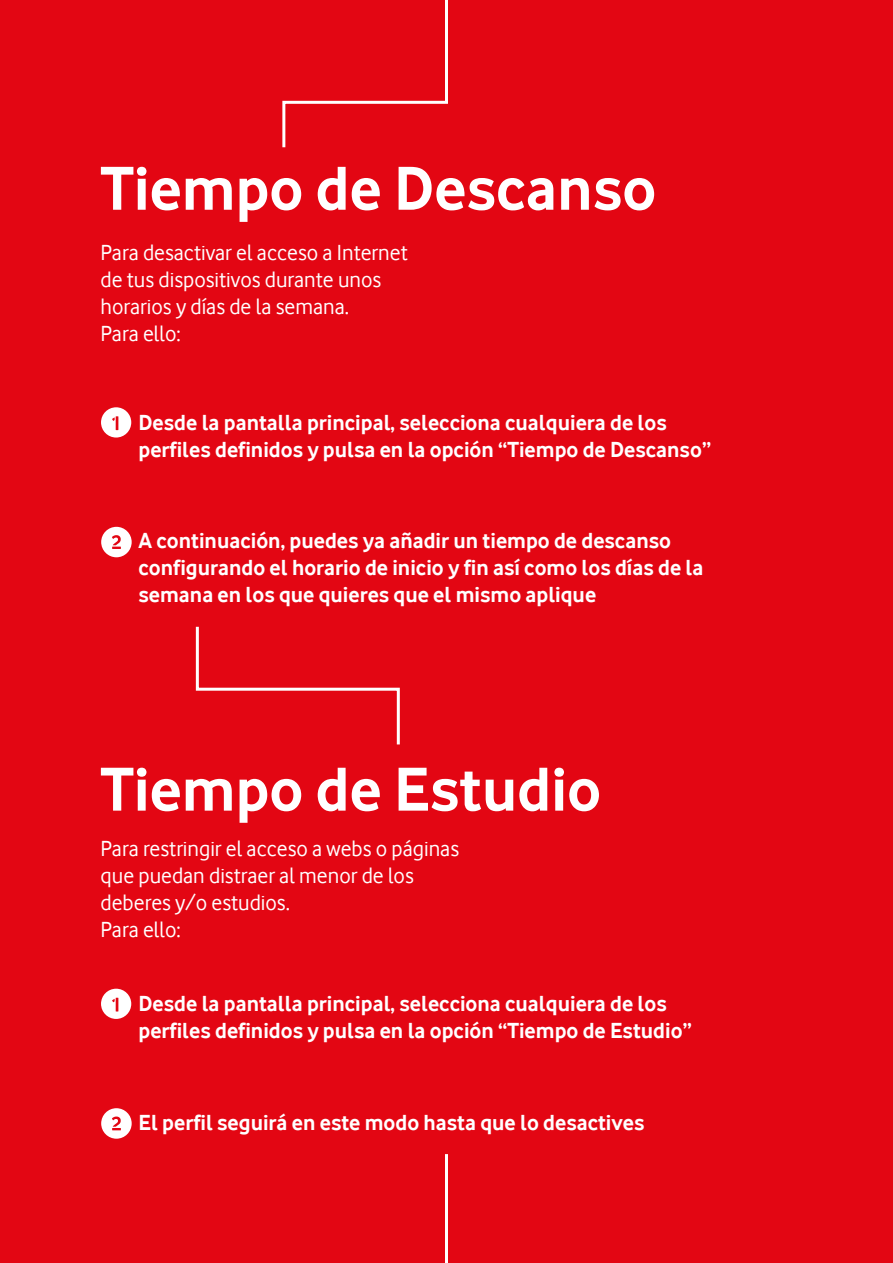
<style>
.page{position:relative;width:893px;height:1263px;background:#e30613}
.page>*{position:absolute;margin:0;border:0;box-sizing:border-box;transform-origin:0 0}
.t1{font:700 64.35px "Vodafone Rg";color:#fff}
.t2{font:700 22.5px/27px "Vodafone Rg";color:#fff}
.t3{font:22.5px/27px "Vodafone Rg";color:#fff}
</style>
<div class="page">
<svg style="left:282px;top:0;width:166px;height:148px"></svg>
<svg style="left:195px;top:626px;width:205px;height:119px"></svg>
<hr style="left:445px;top:1154px;width:3px;height:109px;background:#fff">
<div style="left:101px;top:407px;width:30px;height:30px;background:#fff;border-radius:50%"></div>
<svg style="left:112px;top:416px;width:6px;height:14px"></svg>
<div style="left:101px;top:527px;width:31px;height:30px;background:#fff;border-radius:50%"></div>
<svg style="left:112px;top:535px;width:9px;height:14px"></svg>
<div style="left:101px;top:989px;width:30px;height:30px;background:#fff;border-radius:50%"></div>
<svg style="left:112px;top:998px;width:6px;height:13px"></svg>
<div style="left:101px;top:1108px;width:31px;height:31px;background:#fff;border-radius:50%"></div>
<svg style="left:112px;top:1116px;width:9px;height:14px"></svg>
<h1 class="t1" style="left:101px;top:151px;width:557px">Tiempo de Descanso</h1>
<p class="t3" style="left:101px;top:239px;width:309px">Para desactivar el acceso a Internet de tus dispositivos durante unos horarios y días de la semana.<br>Para ello:</p>
<p class="t2" style="left:139px;top:408px;width:574px">Desde la pantalla principal, selecciona cualquiera de los perfiles definidos y pulsa en la opción “Tiempo de Descanso”</p>
<p class="t2" style="left:139px;top:527px;width:566px">A continuación, puedes ya añadir un tiempo de descanso configurando el horario de inicio y fin así como los días de la semana en los que quieres que el mismo aplique</p>
<h1 class="t1" style="left:101px;top:752px;width:502px">Tiempo de Estudio</h1>
<p class="t3" style="left:101px;top:835px;width:360px">Para restringir el acceso a webs o páginas que puedan distraer al menor de los deberes y/o estudios.<br>Para ello:</p>
<p class="t2" style="left:139px;top:990px;width:555px">Desde la pantalla principal, selecciona cualquiera de los perfiles definidos y pulsa en la opción “Tiempo de Estudio”</p>
<p class="t2" style="left:139px;top:1108px;width:507px">El perfil seguirá en este modo hasta que lo desactives</p>
</div>
